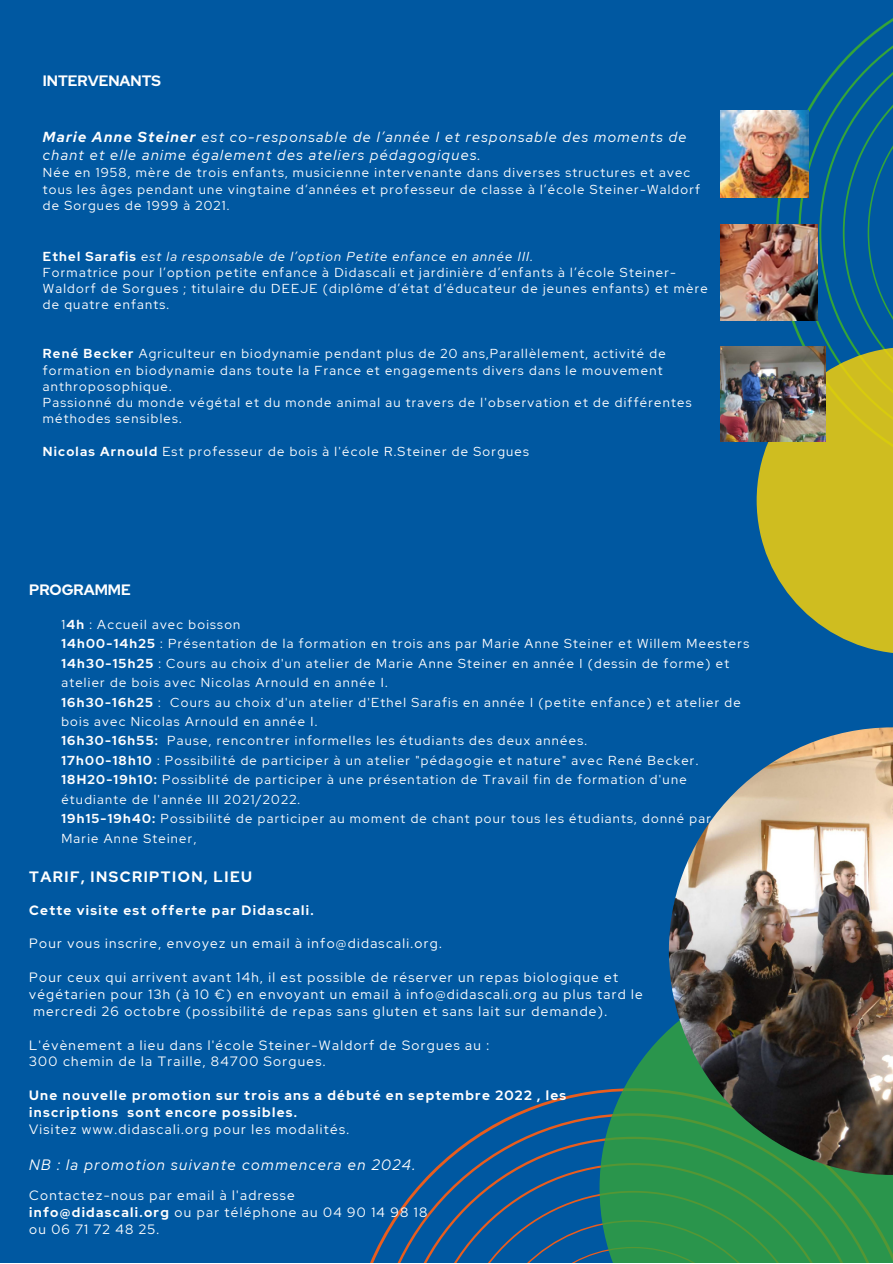
<style>
.page{position:relative;width:893px;height:1264px;background:#fff}
.page>*{position:absolute;margin:0;border:0;box-sizing:border-box;transform-origin:0 0}
.t1{font:italic 15px "Red Hat Display";letter-spacing:.1em;color:#fff}
.t2{font:700 15px "Red Hat Display";letter-spacing:.1em;color:#fff}
.t3{font:700 15px "Red Hat Display";color:#fff}
.t4{font:italic 14.55px/18.1px "Red Hat Display";letter-spacing:.1em;color:#fff}
.t5{font:13.5px/16.8px "Red Hat Display";letter-spacing:.1em;color:#fff}
.t6{font:700 13.5px/16.8px "Red Hat Display";letter-spacing:.1em;color:#fff}
.t7{font:13.05px/16.2px "Red Hat Display";letter-spacing:.1em;color:#fff}
.t8{font:12.9px/19.5px "Red Hat Display";letter-spacing:.1em;color:#fff}
.s1{font-weight:700}
.s2{font-style:italic}
</style>
<div class="page">
<div style="left:0;top:0;width:892px;height:1262px;background:#0058a1"></div>
<svg style="left:373px;top:1113px;width:226px;height:149px"></svg>
<svg style="left:599px;top:1030px;width:293px;height:232px;background:#298e53"></svg>
<svg style="left:756px;top:19px;width:136px;height:634px"></svg>
<img style="left:668px;top:727px;width:224px;height:447px">
<img style="left:720px;top:110px;width:88px;height:88px">
<img style="left:720px;top:224px;width:97px;height:97px">
<img style="left:720px;top:347px;width:105px;height:94px">
<p class="t3" style="left:43px;top:71px;width:120px">INTERVENANTS</p>
<p class="t4" style="left:43px;top:127px;width:645px"><span class="s1">Marie Anne Steiner</span> est co-responsable de l’année I et responsable des moments de chant et elle anime également des ateliers pédagogiques.</p>
<p class="t7" style="left:43px;top:164px;width:658px">Née en 1958, mère de trois enfants, musicienne intervenante dans diverses structures et avec tous les âges pendant une vingtaine d’années et professeur de classe à l’école Steiner-Waldorf de Sorgues de 1999 à 2021.</p>
<p class="t7" style="left:43px;top:248px;width:666px"><span class="s1">Ethel Sarafis</span> <span class="s2">est la responsable de l’option Petite enfance en année III.<br></span>Formatrice pour l’option petite enfance à Didascali et jardinière d’enfants à l’école Steiner-Waldorf de Sorgues ; titulaire du DEEJE (diplôme d’état d’éducateur de jeunes enfants) et mère de quatre enfants.</p>
<p class="t7" style="left:43px;top:345px;width:650px"><span class="s1">René Becker</span> Agriculteur en biodynamie pendant plus de 20 ans,Parallèlement, activité de formation en biodynamie dans toute la France et engagements divers dans le mouvement anthroposophique.<br>Passionné du monde végétal et du monde animal au travers de l'observation et de différentes méthodes sensibles.</p>
<p class="t7" style="left:43px;top:443px;width:487px"><span class="s1">Nicolas Arnould</span> Est professeur de bois à l'école R.Steiner de Sorgues</p>
<p class="t3" style="left:29px;top:579px;width:103px">PROGRAMME</p>
<p class="t8" style="left:61px;top:614px;width:689px">1<span class="s1">4h</span> : Accueil avec boisson<br><span class="s1">14h00-14h25</span> : Présentation de la formation en trois ans par Marie Anne Steiner et Willem Meesters <span class="s1">14h30-15h25</span> : Cours au choix d'un atelier de Marie Anne Steiner en année I (dessin de forme) et atelier de bois avec Nicolas Arnould en année I.<br><span class="s1">16h30-16h25</span> : Cours au choix d'un atelier d'Ethel Sarafis en année I (petite enfance) et atelier de bois avec Nicolas Arnould en année I.<br><span class="s1">16h30-16h55:</span> Pause, rencontrer informelles les étudiants des deux années.<br><span class="s1">17h00-18h10</span> : Possibilité de participer à un atelier "pédagogie et nature" avec René Becker.<br><span class="s1">18H20-19h10:</span> Possiblité de participer à une présentation de Travail fin de formation d'une étudiante de l'année III 2021/2022.<br><span class="s1">19h15-19h40:</span> Possibilité de participer au moment de chant pour tous les étudiants, donné par Marie Anne Steiner,</p>
<p class="t2" style="left:29px;top:866px;width:224px">TARIF, INSCRIPTION, LIEU</p>
<p class="t6" style="left:29px;top:901px;width:286px">Cette visite est offerte par Didascali.</p>
<p class="t5" style="left:29px;top:935px;width:414px">Pour vous inscrire, envoyez un email à info@didascali.org.</p>
<p class="t5" style="left:29px;top:968px;width:590px">Pour ceux qui arrivent avant 14h, il est possible de réserver un repas biologique et</p>
<p class="t5" style="left:29px;top:985px;width:615px">végétarien pour 13h (à 10 €) en envoyant un email à info@didascali.org au plus tard le</p>
<p class="t5" style="left:33px;top:1002px;width:575px">mercredi 26 octobre (possibilité de repas sans gluten et sans lait sur demande).</p>
<p class="t5" style="left:29px;top:1036px;width:461px">L'évènement a lieu dans l'école Steiner-Waldorf de Sorgues au :<br>300 chemin de la Traille, 84700 Sorgues.</p>
<p class="t6" style="left:29px;top:1087px;width:538px">Une nouvelle promotion sur trois ans a débuté en septembre 2022 , les inscriptions sont encore possibles.</p>
<p class="t5" style="left:29px;top:1120px;width:321px">Visitez www.didascali.org pour les modalités.</p>
<p class="t1" style="left:29px;top:1154px;width:387px">NB : la promotion suivante commencera en 2024.</p>
<p class="t5" style="left:29px;top:1186px;width:400px">Contactez-nous par email à l'adresse <span class="s1">info@didascali.org</span> ou par téléphone au 04 90 14 98 18 ou 06 71 72 48 25.</p>
</div>
